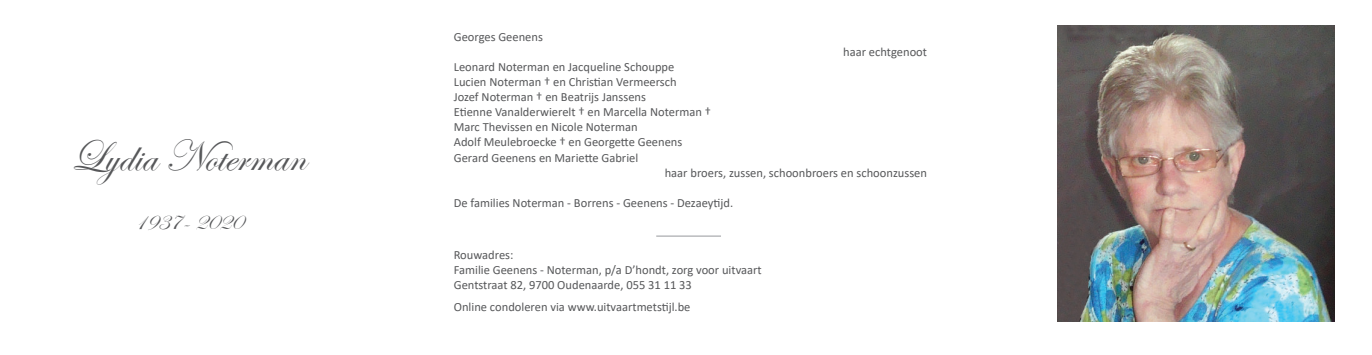
<style>
.page{position:relative;width:1372px;height:355px;background:#fff}
.page>*{position:absolute;margin:0;border:0;box-sizing:border-box;transform-origin:0 0}
.t1{font:45px "Edwardian Script ITC";color:#57585a}
.t2{font:25px "Edwardian Script ITC";color:#57585a}
.t3{font:12.5px/15px "Calibri";color:#57585a}
</style>
<div class="page">
<img style="left:1057px;top:25px;width:277px;height:296px">
<hr style="left:656px;top:235px;width:65px;height:1px;background:#97999c">
<h1 class="t1" style="left:70px;top:139px;width:237px">Lydia Noterman</h1>
<h2 class="t2" style="left:133px;top:211px;width:110px">1937- 2020</h2>
<p class="t3" style="left:454px;top:31px;width:91px">Georges Geenens</p>
<p class="t3" style="left:843px;top:46px;width:85px">haar echtgenoot</p>
<p class="t3" style="left:454px;top:61px;width:222px">Leonard Noterman en Jacqueline Schouppe</p>
<p class="t3" style="left:454px;top:74px;width:224px">Lucien Noterman † en Christian Vermeersch</p>
<p class="t3" style="left:454px;top:91px;width:194px">Jozef Noterman † en Beatrijs Janssens</p>
<p class="t3" style="left:454px;top:104px;width:259px">Etienne Vanalderwierelt † en Marcella Noterman †</p>
<p class="t3" style="left:454px;top:119px;width:185px">Marc Thevissen en Nicole Noterman</p>
<p class="t3" style="left:454px;top:134px;width:230px">Adolf Meulebroecke † en Georgette Geenens</p>
<p class="t3" style="left:454px;top:149px;width:186px">Gerard Geenens en Mariette Gabriel</p>
<p class="t3" style="left:664px;top:164px;width:264px">haar broers, zussen, schoonbroers en schoonzussen</p>
<p class="t3" style="left:454px;top:194px;width:281px">De families Noterman - Borrens - Geenens - Dezaeytijd.</p>
<p class="t3" style="left:454px;top:246px;width:309px">Rouwadres:<br>Familie Geenens - Noterman, p/a D’hondt, zorg voor uitvaart<br>Gentstraat 82, 9700 Oudenaarde, 055 31 11 33</p>
<p class="t3" style="left:454px;top:298px;width:238px">Online condoleren via www.uitvaartmetstijl.be</p>
</div>
